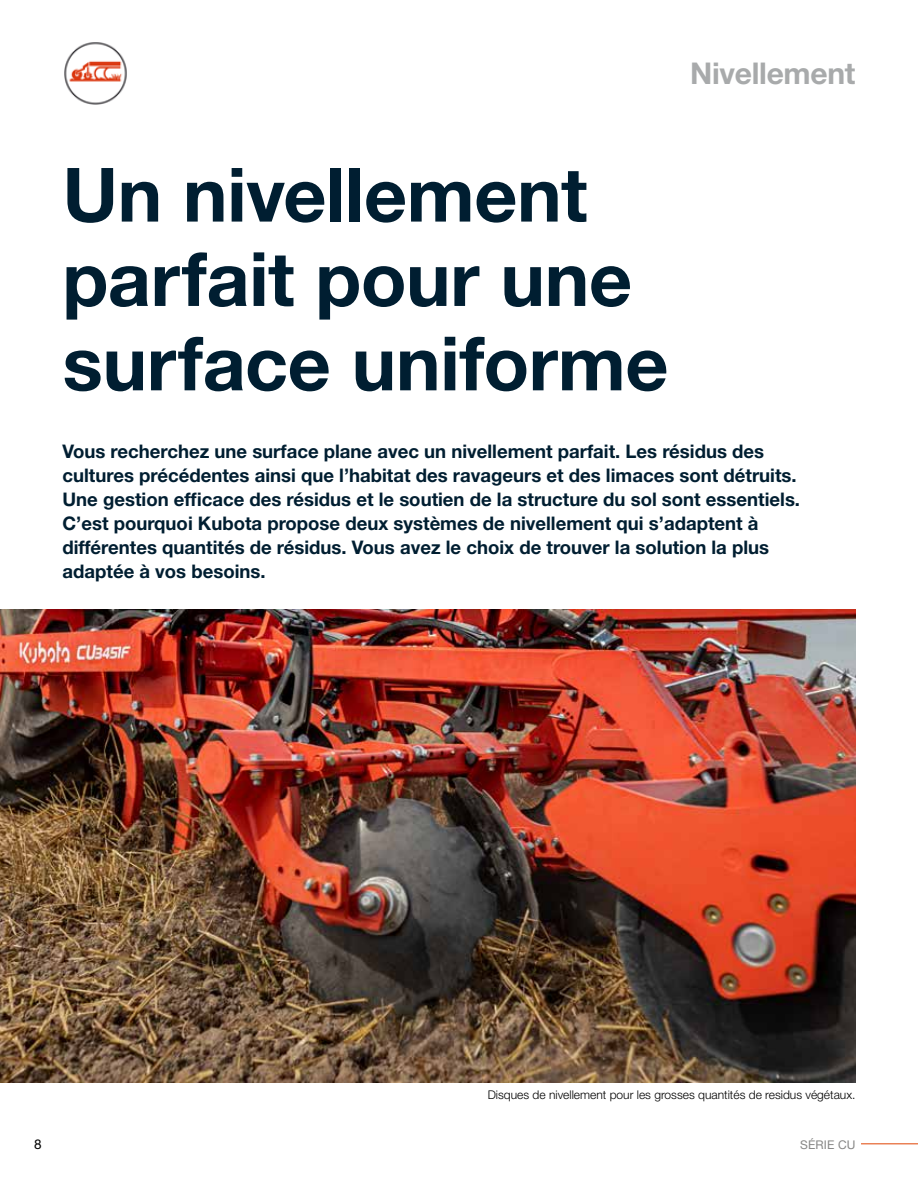
<style>
.page{position:relative;width:918px;height:1188px;background:#fff}
.page>*{position:absolute;margin:0;border:0;box-sizing:border-box;transform-origin:0 0}
.t1{font:700 75px/84.3px "Helvetica Neue LT Std";letter-spacing:-.005em;color:#001e31}
.t2{font:700 30px "Helvetica Neue LT Std";letter-spacing:-.01em;color:#a8aaab}
.t3{font:700 18.75px/24px "Helvetica Neue LT Std";color:#001e31}
.t4{font:13.5px "Helvetica Neue LT Std";color:#000}
.t5{font:300 12px "Helvetica Neue LT Std";color:#000}
.t6{font:12px "Helvetica Neue LT Std";letter-spacing:.01em;color:#878786}
</style>
<div class="page">
<hr style="left:861px;top:1143px;width:57px;height:1px;background:#e04403">
<img style="left:64px;top:42px;width:63px;height:63px">
<div style="left:0;top:606px;width:860px;height:480px;background:#fff;opacity:.75"></div>
<img style="left:0;top:610px;width:855px;height:472px">
<h2 class="t2" style="left:690px;top:55px;width:167px">Nivellement</h2>
<h1 class="t1" style="left:63px;top:151px;width:608px">Un nivellement parfait pour une surface uniforme</h1>
<p class="t3" style="left:63px;top:439px;width:739px">Vous recherchez une surface plane avec un nivellement parfait. Les résidus des cultures précédentes ainsi que l’habitat des ravageurs et des limaces sont détruits.<br>Une gestion efficace des résidus et le soutien de la structure du sol sont essentiels.<br>C’est pourquoi Kubota propose deux systèmes de nivellement qui s’adaptent à différentes quantités de résidus. Vous avez le choix de trouver la solution la plus adaptée à vos besoins.</p>
<p class="t5" style="left:488px;top:1087px;width:369px">Disques de nivellement pour les grosses quantités de residus végétaux.</p>
<p class="t4" style="left:34px;top:1136px;width:9px">8</p>
<p class="t6" style="left:800px;top:1137px;width:57px">SÉRIE CU</p>
</div>
